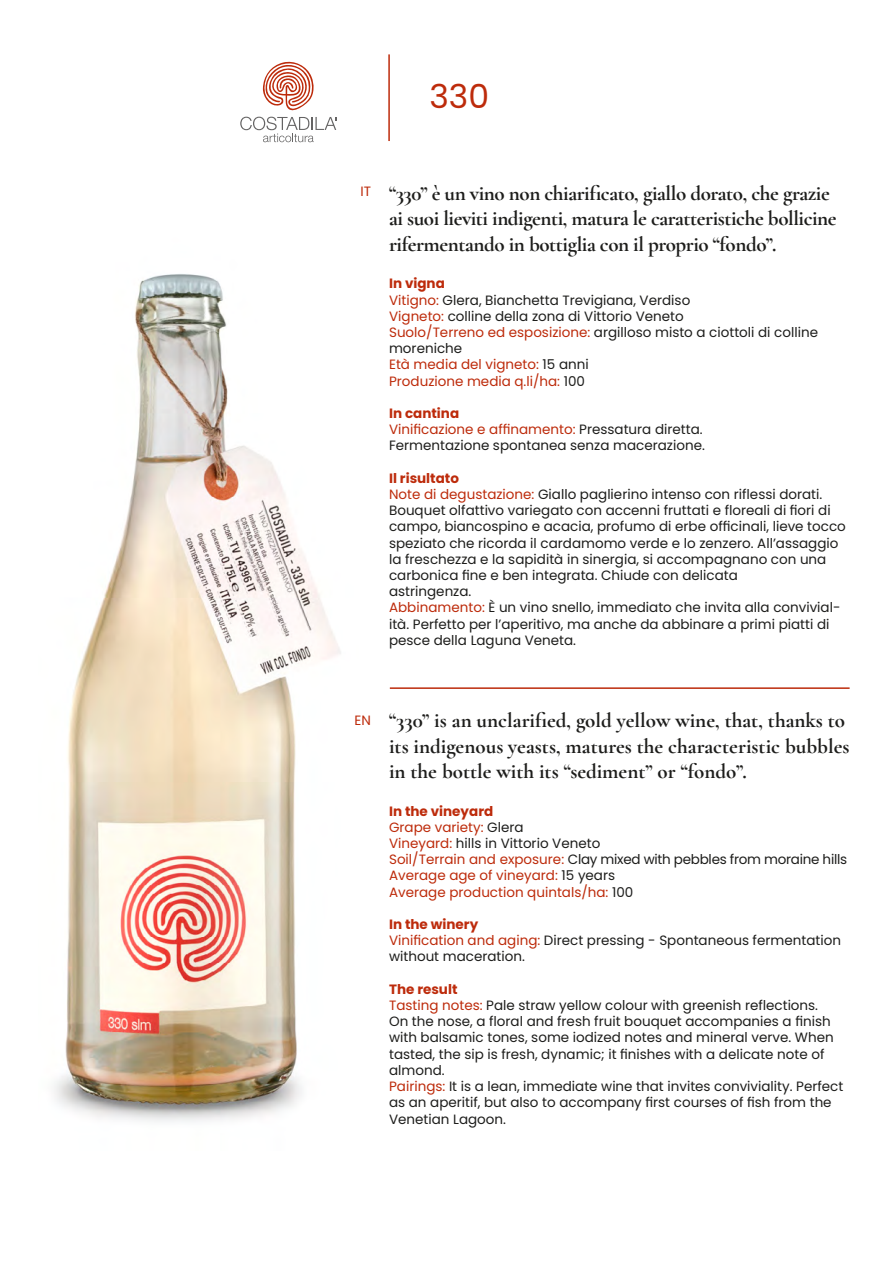
<style>
.page{position:relative;width:893px;height:1263px;background:#fff}
.page>*{position:absolute;margin:0;border:0;box-sizing:border-box;transform-origin:0 0}
.t1{font:33px "Poppins";color:#bd2b0b}
.t2{font:700 21px/25.2px "Cormorant Garamond";letter-spacing:-.02em;color:#1d1d1b}
.t3{font:700 21px/25.2px "Cormorant Garamond";color:#1d1d1b}
.t4{font:13.5px/16.2px "Poppins";color:#1d1d1b}
.t5{font:13.5px/16.2px "Poppins";color:#bd2b0b}
.s1{font-weight:700;color:#bd2b0b}
.s2{color:#bd2b0b}
.s3{font-weight:700}
.s4{color:#1d1d1b}
</style>
<div class="page">
<svg style="left:240px;top:61px;width:97px;height:81px"></svg>
<img style="left:54px;top:274px;width:287px;height:848px">
<hr style="left:388px;top:54px;width:2px;height:87px;background:#bd2b0b">
<hr style="left:390px;top:687px;width:460px;height:2px;background:#bd2b0b">
<h1 class="t1" style="left:429px;top:77px;width:61px">330</h1>
<p class="t5" style="left:360px;top:183px;width:12px">IT</p>
<h2 class="t2" style="left:389px;top:181px;width:449px">“330” è un vino non chiarificato, giallo dorato, che grazie ai suoi lieviti indigenti, matura le caratteristiche bollicine rifermentando in bottiglia con il proprio “fondo”.</h2>
<p class="t4" style="left:389px;top:276px;width:430px"><span class="s1">In vigna<br></span><span class="s2">Vitigno:</span> Glera, Bianchetta Trevigiana, Verdiso<br><span class="s2">Vigneto:</span> colline della zona di Vittorio Veneto<br><span class="s2">Suolo/Terreno ed esposizione:</span> argilloso misto a ciottoli di colline moreniche<br><span class="s2">Età media del vigneto:</span> 15 anni<br><span class="s2">Produzione media q.li/ha:</span> 100</p>
<p class="t4" style="left:389px;top:405px;width:317px"><span class="s1">In cantina<br></span><span class="s2">Vinificazione e affinamento:</span> Pressatura diretta.<br>Fermentazione spontanea senza macerazione.</p>
<p class="t4" style="left:389px;top:470px;width:458px"><span class="s1">Il risultato<br></span><span class="s2">Note di degustazione:</span> Giallo paglierino intenso con riflessi dorati.<br>Bouquet olfattivo variegato con accenni fruttati e floreali di fiori di campo, biancospino e acacia, profumo di erbe officinali, lieve tocco speziato che ricorda il cardamomo verde e lo zenzero. All’assaggio la freschezza e la sapidità in sinergia, si accompagnano con una carbonica fine e ben integrata. Chiude con delicata<br>astringenza.<br><span class="s2">Abbinamento:</span> È un vino snello, immediato che invita alla convivial&shy;ità. Perfetto per l’aperitivo, ma anche da abbinare a primi piatti di pesce della Laguna Veneta.</p>
<p class="t5" style="left:355px;top:712px;width:18px">EN</p>
<h2 class="t3" style="left:389px;top:708px;width:462px">“330” is an unclarified, gold yellow wine, that, thanks to its indigenous yeasts, matures the characteristic bubbles in the bottle with its “sediment” or “fondo”.</h2>
<p class="t5" style="left:389px;top:803px;width:460px"><span class="s3">In the vineyard<br></span>Grape variety: <span class="s4">Glera<br></span>Vineyard: <span class="s4">hills in Vittorio Veneto<br></span>Soil/Terrain and exposure: <span class="s4">Clay mixed with pebbles from moraine hills </span>Average age of vineyard: <span class="s4">15 years<br></span>Average production quintals/ha: <span class="s4">100</span></p>
<p class="t4" style="left:389px;top:916px;width:453px"><span class="s1">In the winery<br></span><span class="s2">Vinification and aging:</span> Direct pressing - Spontaneous fermentation without maceration.</p>
<p class="t4" style="left:389px;top:981px;width:456px"><span class="s1">The result<br></span><span class="s2">Tasting notes:</span> Pale straw yellow colour with greenish reflections.<br>On the nose, a floral and fresh fruit bouquet accompanies a finish with balsamic tones, some iodized notes and mineral verve. When tasted, the sip is fresh, dynamic; it finishes with a delicate note of almond.<br><span class="s2">Pairings:</span> It is a lean, immediate wine that invites conviviality. Perfect as an aperitif, but also to accompany first courses of fish from the Venetian Lagoon.</p>
</div>
